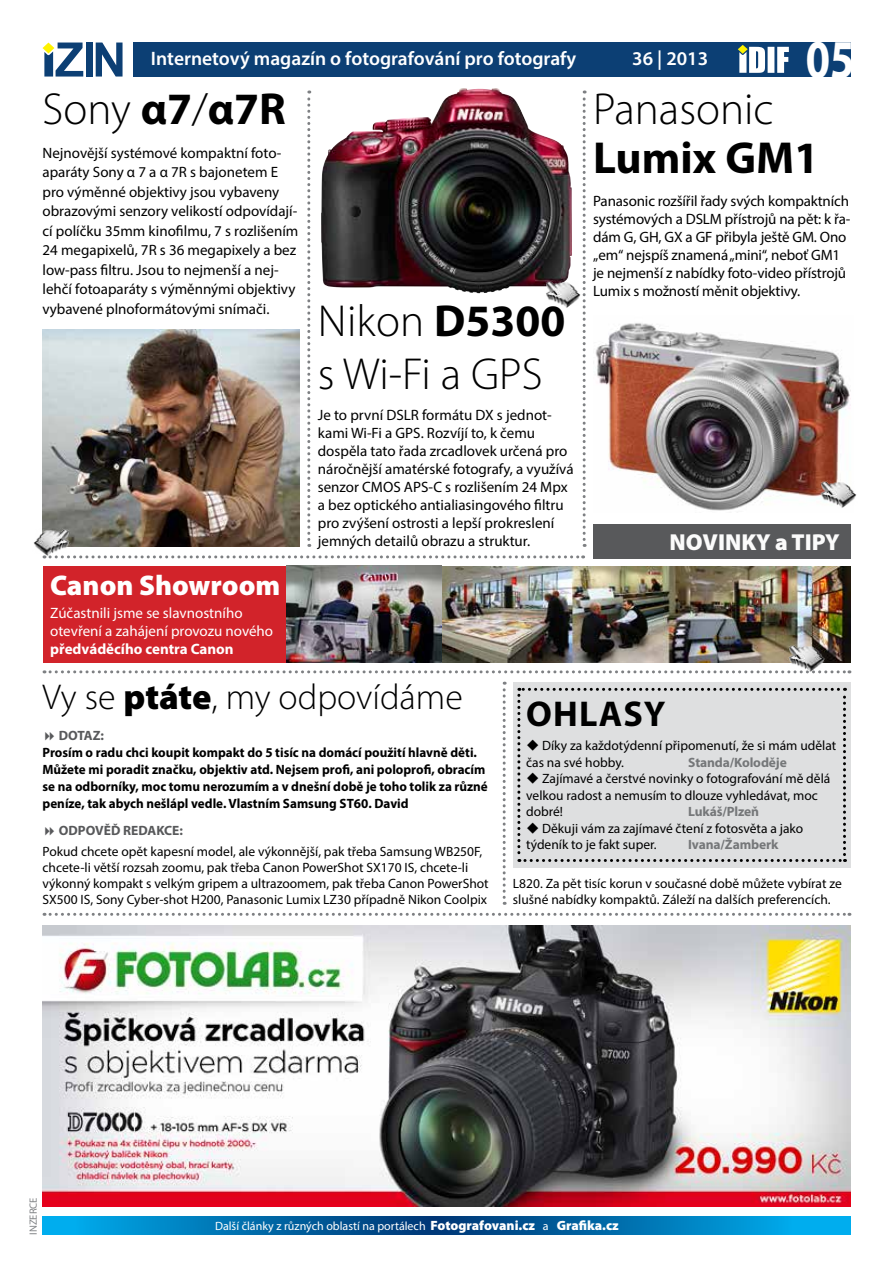
<style>
.page{position:relative;width:893px;height:1263px;background:#fff}
.page>*{position:absolute;margin:0;border:0;box-sizing:border-box;transform-origin:0 0}
.t1{font:700 54.9px "Myriad Pro";color:#fff;scale:.8 1}
.t2{font:300 45px/52.7px "Myriad Pro";color:#000}
.t3{font:700 45px "Myriad Pro";color:#000}
.t4{font:300 36px "Myriad Pro";color:#000}
.t5{font:700 36px "Myriad Pro";letter-spacing:.03em;color:#000}
.t6{font:900 28.5px "Myriad Pro";color:#fff}
.t7{font:900 23.1px "Myriad Pro";color:#fbfbfb}
.t8{font:600 19.5px "Myriad Pro";color:#fff}
.t9{font:15px/18px "Myriad Pro";color:#000}
.t10{font:15px/18px "Myriad Pro";color:#fff}
.t11{font:700 15px "Myriad Pro";color:#fff}
.t12{font:13.5px/16.5px "Myriad Pro";color:#000}
.t13{font:700 13.5px/17px "Myriad Pro";color:#000}
.t14{font:700 13.5px "Myriad Pro";letter-spacing:-.01em;color:#757779}
.t15{font:900 13.5px "Myriad Pro";color:#fff}
.t16{font:700 13.5px "Myriad Pro";color:#58595b}
.t17{font:12px "Myriad Pro";color:#fff}
.t18{font:10.5px "Myriad Pro";color:#808285}
.s1{font-weight:700}
.s2{font-weight:900}
</style>
<div class="page">
<svg style="left:43px;top:1216px;width:807px;height:18px;background:#0074b3"></svg>
<div style="left:133px;top:43px;width:717px;height:34px;background:#0c3f74"></div>
<svg style="left:738px;top:45px;width:51px;height:28px"></svg>
<div style="left:86px;top:43px;width:7px;height:34px;background:#0c3f74"></div>
<svg style="left:96px;top:43px;width:27px;height:34px"></svg>
<svg style="left:43px;top:43px;width:40px;height:34px"></svg>
<div style="left:513px;top:682px;width:337px;height:185px;background:#dedfe0"></div>
<svg style="left:517px;top:688px;width:329px;height:174px"></svg>
<div style="left:593px;top:524px;width:257px;height:34px;background:#58595b"></div>
<svg style="left:583px;top:91px;width:3px;height:456px"></svg>
<svg style="left:503px;top:682px;width:3px;height:223px"></svg>
<svg style="left:44px;top:555px;width:540px;height:3px"></svg>
<svg style="left:44px;top:670px;width:806px;height:3px"></svg>
<svg style="left:307px;top:91px;width:3px;height:456px"></svg>
<svg style="left:44px;top:913px;width:806px;height:3px"></svg>
<img style="left:593px;top:323px;width:258px;height:188px">
<img style="left:820px;top:480px;width:37px;height:28px">
<img style="left:43px;top:330px;width:257px;height:217px">
<img style="left:33px;top:528px;width:37px;height:29px">
<img style="left:321px;top:88px;width:250px;height:205px">
<img style="left:544px;top:280px;width:37px;height:28px">
<img style="left:43px;top:925px;width:807px;height:281px">
<div style="left:43px;top:566px;width:807px;height:97px;background:#d2232a"></div>
<img style="left:439px;top:566px;width:411px;height:97px">
<img style="left:286px;top:566px;width:156px;height:96px">
<img style="left:788px;top:644px;width:37px;height:28px">
<h3 class="t8" style="left:151px;top:46px;width:427px">Internetový magazín o fotografování pro fotografy</h3>
<h3 class="t8" style="left:632px;top:46px;width:77px">36 | 2013</h3>
<h1 class="t1" style="left:806px;top:23px;width:63px">05</h1>
<h2 class="t2" style="left:43px;top:82px;width:245px">Sony <span class="s1">α7</span>/<span class="s1">α7R</span></h2>
<p class="t9" style="left:43px;top:143px;width:257px;line-height:19.5px">Nejnovější systémové kompaktní foto&shy;aparáty Sony α 7 a α 7R s bajonetem E pro výměnné objektivy jsou vybaveny obrazovými senzory velikostí odpovídají&shy;cí políčku 35mm kinofilmu, 7 s rozlišením 24 megapixelů, 7R s 36 megapixely a bez low-pass filtru. Jsou to nejmenší a nej&shy;lehčí fotoaparáty s výměnnými objektivy vybavené plnoformátovými snímači.</p>
<h3 class="t6" style="left:50px;top:567px;width:232px">Canon Showroom</h3>
<p class="t10" style="left:50px;top:604px;width:224px">Zúčastnili jsme se slavnostního otevření a zahájení provozu nového</p>
<p class="t11" style="left:50px;top:639px;width:185px">předváděcího centra Canon</p>
<h2 class="t2" style="left:318px;top:295px;width:249px">Nikon <span class="s1">D5300 </span>s Wi-Fi a GPS</h2>
<p class="t9" style="left:318px;top:406px;width:257px">Je to první DSLR formátu DX s jednot&shy;kami Wi-Fi a GPS. Rozvíjí to, k čemu dospěla tato řada zrcadlovek určená pro náročnější amatérské fotografy, a využívá senzor CMOS APS-C s rozlišením 24 Mpx a bez optického antialiasingového filtru pro zvýšení ostrosti a lepší prokreslení jemných detailů obrazu a struktur.</p>
<h2 class="t2" style="left:593px;top:82px;width:182px">Panasonic</h2>
<h2 class="t3" style="left:593px;top:129px;width:227px">Lumix GM1</h2>
<p class="t9" style="left:593px;top:192px;width:259px">Panasonic rozšířil řady svých kompaktních systémových a DSLM přístrojů na pět: k řa&shy;dám G, GH, GX a GF přibyla ještě GM. Ono „em“ nejspíš znamená „mini“, neboť GM1 je nejmenší z nabídky foto-video přístrojů Lumix s možností měnit objektivy.</p>
<h3 class="t7" style="left:670px;top:527px;width:172px">NOVINKY a TIPY</h3>
<h3 class="t4" style="left:43px;top:675px;width:422px">Vy se <span class="s2">ptáte</span>, my odpovídáme</h3>
<p class="t16" style="left:59px;top:726px;width:47px">DOTAZ:</p>
<p class="t13" style="left:43px;top:743px;width:447px">Prosím o radu chci koupit kompakt do 5 tisíc na domácí použití hlavně děti.<br>Můžete mi poradit značku, objektiv atd. Nejsem profi, ani poloprofi, obracím se na odborníky, moc tomu nerozumím a v dnešní době je toho tolik za různé peníze, tak abych nešlápl vedle. Vlastním Samsung ST60. David</p>
<p class="t16" style="left:59px;top:822px;width:126px">ODPOVĚĎ REDAKCE:</p>
<p class="t12" style="left:43px;top:843px;width:448px">Pokud chcete opět kapesní model, ale výkonnější, pak třeba Samsung WB250F, chcete-li větší rozsah zoomu, pak třeba Canon PowerShot SX170 IS, chcete-li výkonný kompakt s velkým gripem a ultrazoomem, pak třeba Canon PowerShot SX500 IS, Sony Cyber-shot H200, Panasonic Lumix LZ30 případně Nikon Coolpix</p>
<h3 class="t5" style="left:526px;top:691px;width:141px">OHLASY</h3>
<p class="t12" style="left:526px;top:737px;width:312px">◆ Díky za každotýdenní připomenutí, že si mám udělat čas na své hobby.</p>
<p class="t14" style="left:688px;top:753px;width:100px">Standa/Koloděje</p>
<p class="t12" style="left:526px;top:770px;width:306px">◆ Zajímavé a čerstvé novinky o fotografování mě dělá velkou radost a nemusím to dlouze vyhledávat, moc dobré!</p>
<p class="t14" style="left:688px;top:803px;width:72px">Lukáš/Plzeň</p>
<p class="t12" style="left:526px;top:820px;width:279px">◆ Děkuji vám za zajímavé čtení z fotosvěta a jako týdeník to je fakt super.</p>
<p class="t14" style="left:688px;top:836px;width:92px">Ivana/Žamberk</p>
<p class="t12" style="left:513px;top:875px;width:330px">L820. Za pět tisíc korun v současné době můžete vybírat ze slušné nabídky kompaktů. Záleží na dalších preferencích.</p>
<p class="t18" style="left:27px;top:1235px;width:39px;rotate:-90deg">INZERCE</p>
<p class="t15" style="left:430px;top:1216px;width:106px">Fotografovani.cz</p>
<p class="t15" style="left:557px;top:1216px;width:64px">Grafika.cz</p>
<p class="t17" style="left:215px;top:1218px;width:212px">Další články z různých oblastí na portálech</p>
<p class="t17" style="left:543px;top:1218px;width:7px">a</p>
<p class="t17" style="left:610px;top:1218px;width:4px">.</p>
</div>
